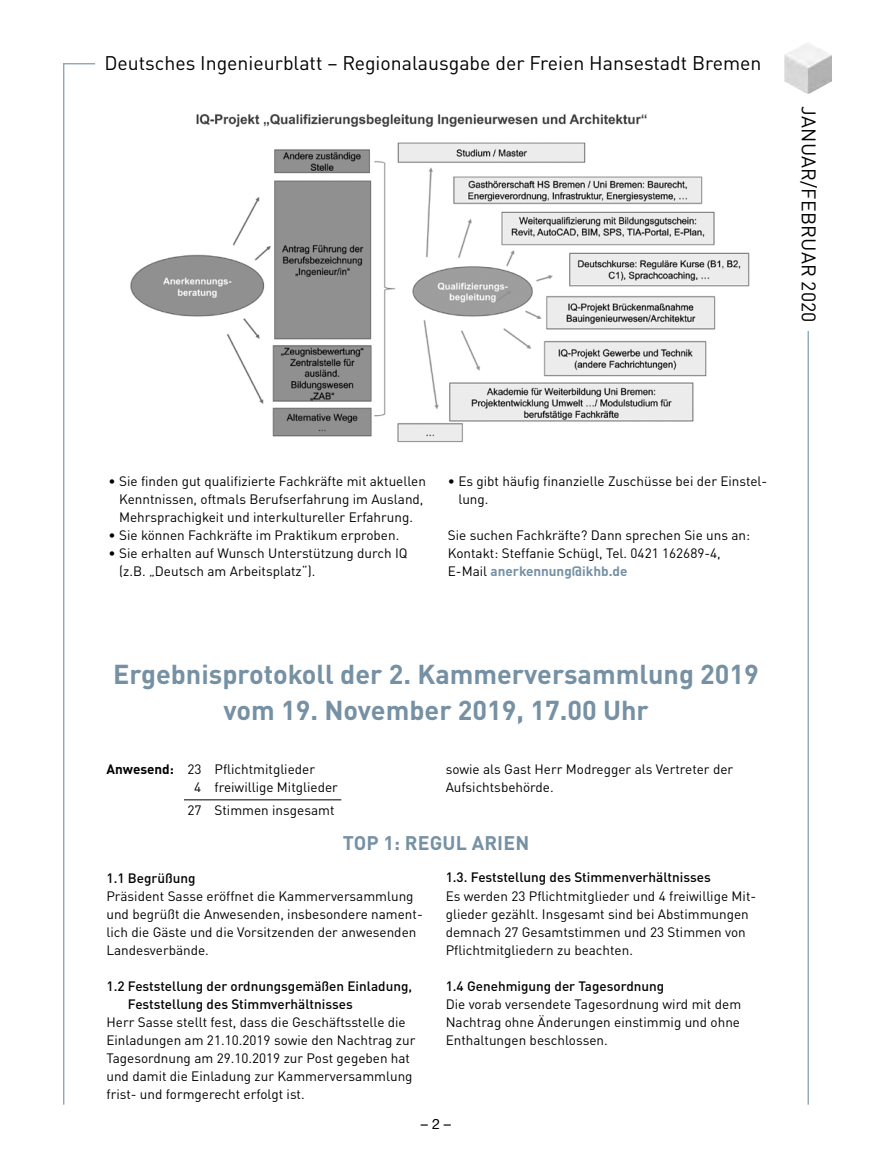
<style>
.page{position:relative;width:872px;height:1170px;background:#fff}
.page>*{position:absolute;margin:0;border:0;box-sizing:border-box;transform-origin:0 0}
.t1{font:700 27px/36px "DINOT";color:#7691a4;text-align:center}
.t2{font:19.5px "DINOT";color:#000}
.t3{font:700 19.5px "DINOT";letter-spacing:.01em;color:#7691a4}
.t4{font:14.25px "Helvetica Neue LT Std";color:#000}
.t5{font:13.5px/18px "DINOT";color:#000}
.t6{font:500 13.5px/18px "DINOT";color:#000}
.s1{font-weight:700;color:#7691a4}
.s2{font-weight:700}
</style>
<div class="page">
<hr style="left:807px;top:222px;width:1px;height:882px;background:#7691a4">
<hr style="left:63px;top:63px;width:1px;height:1041px;background:#7691a4">
<hr style="left:63px;top:63px;width:32px;height:1px;background:#7691a4">
<div style="left:797px;top:106px;width:24px;height:225px;background:#fff"></div>
<img style="left:784px;top:43px;width:48px;height:51px">
<img style="left:130px;top:114px;width:620px;height:329px">
<hr style="left:184px;top:799px;width:157px;height:1px;background:#000">
<h2 class="t2" style="left:104px;top:51px;width:658px">Deutsches Ingenieurblatt – Regionalausgabe der Freien Hansestadt Bremen</h2>
<h2 class="t2" style="left:821px;top:106px;width:217px;rotate:90deg">JANUAR/FEBRUAR 2020</h2>
<p class="t5" style="left:109px;top:472px;width:319px;text-align:center">• Sie finden gut qualifizierte Fachkräfte mit aktuellen<br>Kenntnissen, oftmals Berufserfahrung im Ausland,<br>Mehrsprachigkeit und interkultureller Erfahrung.</p>
<p class="t5" style="left:109px;top:526px;width:292px">• Sie können Fachkräfte im Praktikum erproben.</p>
<p class="t5" style="left:119px;top:544px;width:290px;text-indent:-11px">• Sie erhalten auf Wunsch Unterstützung durch IQ (z.B. „Deutsch am Arbeitsplatz“).</p>
<p class="t5" style="left:458px;top:472px;width:310px;text-indent:-11px">• Es gibt häufig finanzielle Zuschüsse bei der Einstel&shy;lung.</p>
<p class="t5" style="left:448px;top:526px;width:304px">Sie suchen Fachkräfte? Dann sprechen Sie uns an:<br>Kontakt: Steffanie Schügl, Tel. 0421 162689-4,<br>E-Mail <span class="s1">anerkennung@ikhb.de</span></p>
<h1 class="t1" style="left:113px;top:655px;width:647px">Ergebnisprotokoll der 2. Kammerversammlung 2019 vom 19. November 2019, 17.00 Uhr</h1>
<p class="t5" style="left:194px;top:760px;width:145px;text-indent:-88px"><span class="s2">Anwesend:</span> 23 Pflichtmitglieder<br>4 freiwillige Mitglieder</p>
<p class="t5" style="left:187px;top:800px;width:148px">27 Stimmen insgesamt</p>
<p class="t5" style="left:446px;top:760px;width:289px">sowie als Gast Herr Modregger als Vertreter der<br>Aufsichtsbehörde.</p>
<h2 class="t3" style="left:343px;top:830px;width:188px">TOP 1: REGUL ARIEN</h2>
<p class="t6" style="left:106px;top:868px;width:90px">1.1 Begrüßung</p>
<p class="t5" style="left:106px;top:886px;width:318px">Präsident Sasse eröffnet die Kammerversammlung und begrüßt die Anwesenden, insbesondere nament&shy;lich die Gäste und die Vorsitzenden der anwesenden Landesverbände.</p>
<p class="t6" style="left:128px;top:976px;width:286px;text-indent:-21px">1.2 Feststellung der ordnungsgemäßen Einladung,<br>Feststellung des Stimmverhältnisses</p>
<p class="t5" style="left:106px;top:1012px;width:310px">Herr Sasse stellt fest, dass die Geschäftsstelle die Einladungen am 21.10.2019 sowie den Nachtrag zur Tagesordnung am 29.10.2019 zur Post gegeben hat und damit die Einladung zur Kammerversammlung frist- und formgerecht erfolgt ist.</p>
<p class="t6" style="left:446px;top:868px;width:267px">1.3. Feststellung des Stimmenverhältnisses</p>
<p class="t5" style="left:446px;top:886px;width:312px">Es werden 23 Pflichtmitglieder und 4 freiwillige Mit&shy;glieder gezählt. Insgesamt sind bei Abstimmungen demnach 27 Gesamtstimmen und 23 Stimmen von Pflichtmitgliedern zu beachten.</p>
<p class="t6" style="left:446px;top:976px;width:220px">1.4 Genehmigung der Tagesordnung</p>
<p class="t5" style="left:446px;top:994px;width:297px;text-align:justify">Die vorab versendete Tagesordnung wird mit dem Nachtrag ohne Änderungen einstimmig und ohne Enthaltungen beschlossen.</p>
<p class="t4" style="left:421px;top:1115px;width:32px">– 2 –</p>
</div>
